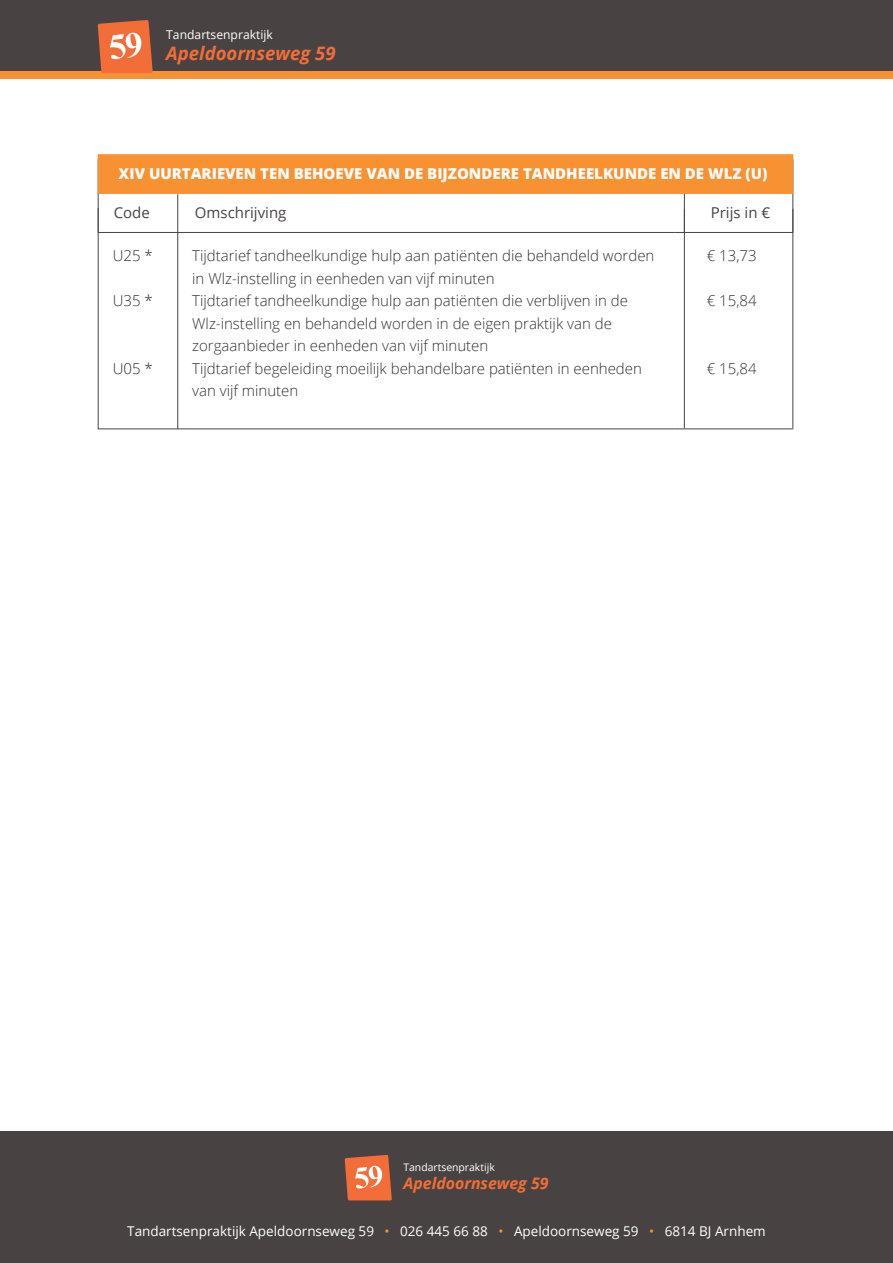
<style>
.page{position:relative;width:893px;height:1263px;background:#fff}
.page>*{position:absolute;margin:0;border:0;box-sizing:border-box;transform-origin:0 0}
.t1{font:italic 700 18.45px "Open Sans";color:#f36d38}
.t2{font:italic 700 15.9px "Open Sans";color:#f36d38}
.t3{font:300 15px/22.5px "Open Sans";color:#333132}
.t4{font:800 15px "Open Sans";color:#fff}
.t5{font:15px "Open Sans";color:#484342}
.t6{font:13.5px "Open Sans";color:#fff}
.t7{font:12.15px "Open Sans";color:#fff}
.t8{font:10.35px "Open Sans";color:#fff}
.s1{color:#f79131}
</style>
<div class="page">
<div style="left:0;top:1131px;width:893px;height:132px;background:#484342"></div>
<svg style="left:345px;top:1155px;width:47px;height:45px;background:#e37a51"></svg>
<div style="left:0;top:0;width:893px;height:77px;background:#484342"></div>
<div style="left:0;top:72px;width:893px;height:7px;background:#f79131"></div>
<svg style="left:98px;top:20px;width:55px;height:53px;background:#e37a51"></svg>
<hr style="left:98px;top:193px;width:1px;height:39px;background:#484342">
<hr style="left:792px;top:193px;width:1px;height:39px;background:#484342">
<hr style="left:601px;top:428px;width:74px;height:1px;background:#484342">
<hr style="left:684px;top:193px;width:1px;height:39px;background:#484342">
<hr style="left:601px;top:232px;width:74px;height:1px;background:#484342">
<hr style="left:98px;top:232px;width:503px;height:1px;background:#484342">
<hr style="left:98px;top:208px;width:1px;height:221px;background:#484342">
<hr style="left:98px;top:428px;width:503px;height:1px;background:#484342">
<hr style="left:675px;top:232px;width:118px;height:1px;background:#484342">
<hr style="left:684px;top:209px;width:1px;height:219px;background:#484342">
<hr style="left:792px;top:209px;width:1px;height:219px;background:#484342">
<hr style="left:675px;top:428px;width:118px;height:1px;background:#484342">
<div style="left:98px;top:154px;width:695px;height:40px;background:#f79131"></div>
<hr style="left:177px;top:194px;width:1px;height:235px;background:#484342">
<p class="t7" style="left:166px;top:26px;width:108px">Tandartsenpraktijk</p>
<p class="t1" style="left:166px;top:40px;width:171px">Apeldoornseweg 59</p>
<p class="t4" style="left:119px;top:162px;width:650px">XIV UURTARIEVEN TEN BEHOEVE VAN DE BIJZONDERE TANDHEELKUNDE EN DE WLZ (U)</p>
<p class="t5" style="left:195px;top:202px;width:93px">Omschrijving</p>
<p class="t5" style="left:711px;top:202px;width:61px">Prijs in €</p>
<p class="t3" style="left:113px;top:244px;width:42px">U25 *</p>
<p class="t3" style="left:192px;top:244px;width:464px">Tijdtarief tandheelkundige hulp aan patiënten die behandeld worden</p>
<p class="t3" style="left:707px;top:244px;width:51px">€ 13,73</p>
<p class="t3" style="left:192px;top:267px;width:304px">in Wlz-instelling in eenheden van vijf minuten</p>
<p class="t3" style="left:113px;top:289px;width:42px">U35 *</p>
<p class="t3" style="left:192px;top:289px;width:437px">Tijdtarief tandheelkundige hulp aan patiënten die verblijven in de</p>
<p class="t3" style="left:707px;top:289px;width:51px">€ 15,84</p>
<p class="t3" style="left:192px;top:312px;width:421px">Wlz-instelling en behandeld worden in de eigen praktijk van de zorgaanbieder in eenheden van vijf minuten</p>
<p class="t3" style="left:113px;top:357px;width:42px">U05 *</p>
<p class="t3" style="left:192px;top:357px;width:451px">Tijdtarief begeleiding moeilijk behandelbare patiënten in eenheden</p>
<p class="t3" style="left:707px;top:357px;width:51px">€ 15,84</p>
<p class="t3" style="left:192px;top:379px;width:108px">van vijf minuten</p>
<p class="t5" style="left:114px;top:202px;width:38px">Code</p>
<p class="t8" style="left:403px;top:1160px;width:93px">Tandartsenpraktijk</p>
<p class="t2" style="left:403px;top:1172px;width:147px">Apeldoornseweg 59</p>
<p class="t6" style="left:127px;top:1222px;width:640px">Tandartsenpraktijk Apeldoornseweg 59 <span class="s1">•</span> 026 445 66 88 <span class="s1">•</span> Apeldoornseweg 59 <span class="s1">•</span> 6814 BJ Arnhem</p>
</div>
